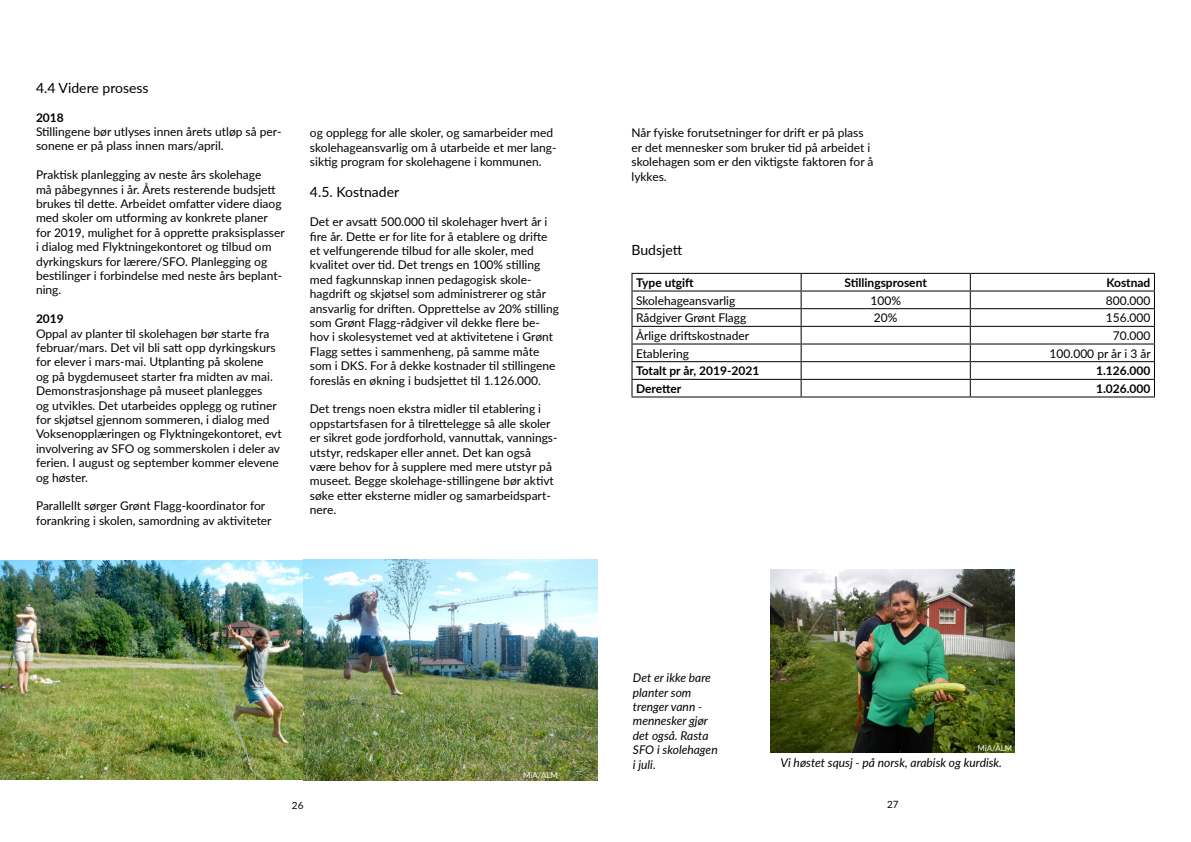
<style>
.page{position:relative;width:1191px;height:842px;background:#fff}
.page>*{position:absolute;margin:0;border:0;box-sizing:border-box;transform-origin:0 0}
.t1{font:14px "Lato";color:#000}
.t2{font:12px/14.4px "Lato";color:#000}
.t3{font:italic 12px/14.4px "Lato";color:#000}
.t4{font:700 12px "Lato";color:#000}
.t5{font:10px "Lato";color:#000}
.t6{font:8px "Lato";color:#fff}
</style>
<div class="page">
<hr style="left:631px;top:273px;width:170px;height:1px;background:#000">
<hr style="left:801px;top:273px;width:169px;height:1px;background:#000">
<hr style="left:970px;top:273px;width:185px;height:1px;background:#000">
<hr style="left:631px;top:290px;width:170px;height:1px;background:#000">
<hr style="left:801px;top:290px;width:169px;height:1px;background:#000">
<hr style="left:970px;top:290px;width:185px;height:1px;background:#000">
<hr style="left:631px;top:308px;width:170px;height:1px;background:#000">
<hr style="left:801px;top:308px;width:169px;height:1px;background:#000">
<hr style="left:970px;top:308px;width:185px;height:1px;background:#000">
<hr style="left:631px;top:326px;width:170px;height:1px;background:#000">
<hr style="left:801px;top:326px;width:169px;height:1px;background:#000">
<hr style="left:970px;top:326px;width:185px;height:1px;background:#000">
<hr style="left:631px;top:343px;width:170px;height:1px;background:#000">
<hr style="left:801px;top:343px;width:169px;height:1px;background:#000">
<hr style="left:970px;top:343px;width:185px;height:1px;background:#000">
<hr style="left:631px;top:361px;width:170px;height:1px;background:#000">
<hr style="left:801px;top:361px;width:169px;height:1px;background:#000">
<hr style="left:970px;top:361px;width:185px;height:1px;background:#000">
<hr style="left:631px;top:379px;width:170px;height:1px;background:#000">
<svg style="left:631px;top:274px;width:1px;height:122px"></svg>
<hr style="left:801px;top:379px;width:169px;height:1px;background:#000">
<svg style="left:800px;top:274px;width:1px;height:122px"></svg>
<hr style="left:970px;top:379px;width:185px;height:1px;background:#000">
<svg style="left:969px;top:274px;width:1px;height:122px"></svg>
<svg style="left:1154px;top:274px;width:1px;height:122px"></svg>
<hr style="left:631px;top:396px;width:170px;height:1px;background:#000">
<hr style="left:801px;top:396px;width:169px;height:1px;background:#000">
<hr style="left:970px;top:396px;width:185px;height:1px;background:#000">
<img style="left:770px;top:570px;width:244px;height:182px">
<img style="left:0;top:560px;width:304px;height:219px">
<img style="left:304px;top:560px;width:293px;height:220px">
<p class="t1" style="left:36px;top:78px;width:114px">4.4 Videre prosess</p>
<p class="t4" style="left:36px;top:108px;width:29px">2018</p>
<p class="t2" style="left:36px;top:124px;width:247px">Stillingene bør utlyses innen årets utløp så per&shy;sonene er på plass innen mars/april.</p>
<p class="t2" style="left:36px;top:167px;width:250px">Praktisk planlegging av neste års skolehage<br>må påbegynnes i år. Årets resterende budsjett brukes til dette. Arbeidet omfatter videre diaog med skoler om utforming av konkrete planer for 2019, mulighet for å opprette praksisplasser i dialog med Flyktningekontoret og tilbud om dyrkingskurs for lærere/SFO. Planlegging og bestilinger i forbindelse med neste års beplant&shy;ning.</p>
<p class="t4" style="left:36px;top:310px;width:29px">2019</p>
<p class="t2" style="left:36px;top:326px;width:247px">Oppal av planter til skolehagen bør starte fra februar/mars. Det vil bli satt opp dyrkingskurs for elever i mars-mai. Utplanting på skolene<br>og på bygdemuseet starter fra midten av mai.<br>Demonstrasjonshage på museet planlegges<br>og utvikles. Det utarbeides opplegg og rutiner for skjøtsel gjennom sommeren, i dialog med Voksenopplæringen og Flyktningekontoret, evt involvering av SFO og sommerskolen i deler av ferien. I august og september kommer elevene og høster.</p>
<p class="t2" style="left:36px;top:498px;width:237px">Parallellt sørger Grønt Flagg-koordinator for forankring i skolen, samordning av aktiviteter</p>
<p class="t2" style="left:310px;top:125px;width:248px">og opplegg for alle skoler, og samarbeider med skolehageansvarlig om å utarbeide et mer lang&shy;siktig program for skolehagene i kommunen.</p>
<p class="t1" style="left:310px;top:182px;width:91px">4.5. Kostnader</p>
<p class="t2" style="left:310px;top:214px;width:251px">Det er avsatt 500.000 til skolehager hvert år i fire år. Dette er for lite for å etablere og drifte et velfungerende tilbud for alle skoler, med kvalitet over tid. Det trengs en 100% stilling med fagkunnskap innen pedagogisk skole&shy;hagdrift og skjøtsel som administrerer og står ansvarlig for driften. Opprettelse av 20% stilling som Grønt Flagg-rådgiver vil dekke flere be&shy;hov i skolesystemet ved at aktivitetene i Grønt Flagg settes i sammenheng, på samme måte som i DKS. For å dekke kostnader til stillingene foreslås en økning i budsjettet til 1.126.000.</p>
<p class="t2" style="left:310px;top:401px;width:249px">Det trengs noen ekstra midler til etablering i oppstartsfasen for å tilrettelegge så alle skoler er sikret gode jordforhold, vannuttak, vannings&shy;utstyr, redskaper eller annet. Det kan også være behov for å supplere med mere utstyr på museet. Begge skolehage-stillingene bør aktivt søke etter eksterne midler og samarbeidspart&shy;nere.</p>
<p class="t6" style="left:523px;top:769px;width:36px">MiA/ALM</p>
<p class="t2" style="left:631px;top:125px;width:243px">Når fyiske forutsetninger for drift er på plass er det mennesker som bruker tid på arbeidet i skolehagen som er den viktigste faktoren for å lykkes.</p>
<p class="t1" style="left:631px;top:240px;width:52px">Budsjett</p>
<p class="t4" style="left:636px;top:274px;width:59px">Type utgift</p>
<p class="t4" style="left:844px;top:274px;width:84px">Stillingsprosent</p>
<p class="t4" style="left:1106px;top:274px;width:46px">Kostnad</p>
<p class="t2" style="left:636px;top:293px;width:101px">Skolehageansvarlig</p>
<p class="t2" style="left:870px;top:293px;width:32px">100%</p>
<p class="t2" style="left:1105px;top:293px;width:46px">800.000</p>
<p class="t2" style="left:636px;top:310px;width:112px">Rådgiver Grønt Flagg</p>
<p class="t2" style="left:874px;top:310px;width:25px">20%</p>
<p class="t2" style="left:1105px;top:310px;width:46px">156.000</p>
<p class="t2" style="left:636px;top:328px;width:115px">Årlige driftskostnader</p>
<p class="t2" style="left:1112px;top:328px;width:39px">70.000</p>
<p class="t2" style="left:636px;top:346px;width:54px">Etablering</p>
<p class="t2" style="left:1049px;top:346px;width:103px">100.000 pr år i 3 år</p>
<p class="t4" style="left:636px;top:362px;width:125px">Totalt pr år, 2019-2021</p>
<p class="t4" style="left:1096px;top:362px;width:56px">1.126.000</p>
<p class="t4" style="left:636px;top:380px;width:47px">Deretter</p>
<p class="t4" style="left:1096px;top:380px;width:56px">1.026.000</p>
<p class="t3" style="left:633px;top:670px;width:86px">Det er ikke bare planter som trenger vann - mennesker gjør det også. Rasta<br>SFO i skolehagen i juli.</p>
<p class="t6" style="left:977px;top:742px;width:36px">MiA/ALM</p>
<p class="t3" style="left:780px;top:754px;width:223px">Vi høstet squsj - på norsk, arabisk og kurdisk.</p>
<p class="t5" style="left:292px;top:798px;width:13px">26</p>
<p class="t5" style="left:887px;top:797px;width:13px">27</p>
</div>
